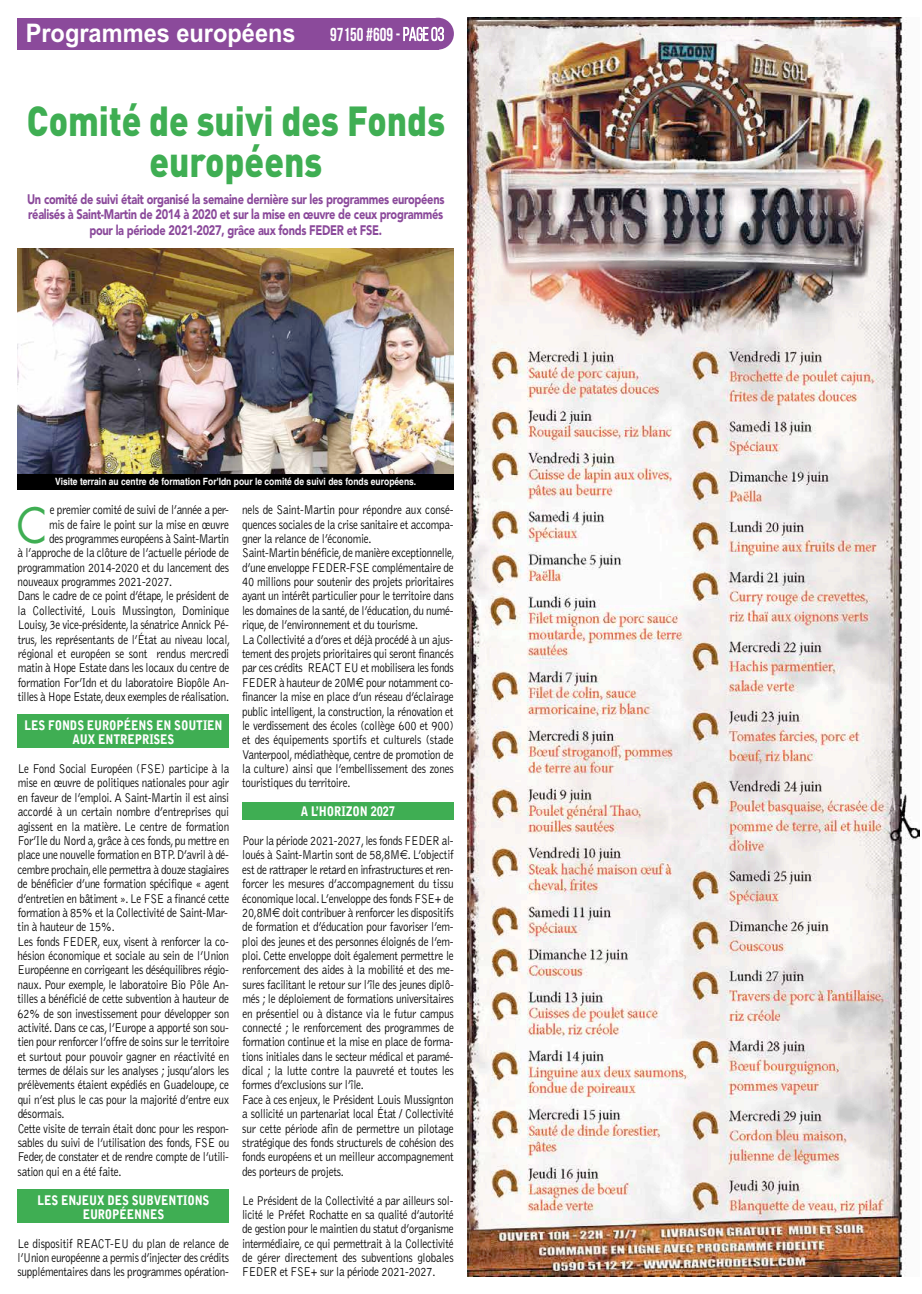
<style>
.page{position:relative;width:922px;height:1294px;background:#fff}
.page>*{position:absolute;margin:0;border:0;box-sizing:border-box;transform-origin:0 0}
.t1{font:47.38px "Futura";color:#3fae53;scale:.9 1}
.t2{font:900 41.5px/41.5px "DIN Pro";color:#3fae53;text-align:center;scale:.85 1}
.t3{font:700 25.62px "Arial";color:#fff;scale:.92 1}
.t4{font:700 18.75px "Bebas Neue";color:#fff;scale:.9 1}
.t5{font:900 13.75px/15.6px "Avenir";letter-spacing:-.025em;color:#8b4a9b;text-align:center;scale:.8 1}
.t6{font:300 13.12px/14.4px "Bell Gothic";letter-spacing:-.025em;color:#000;scale:.85 1}
.t7{font:900 13.12px/14.4px "Bell Gothic";letter-spacing:-.01em;color:#fff;text-align:center;scale:.85 1}
.t8{font:700 10px "Helvetica";color:#fff;scale:.85 1}
.s1{font-weight:400}
</style>
<div class="page">
<div style="left:18px;top:714px;width:211px;height:34px;background:#3fae53"></div>
<div style="left:18px;top:1188px;width:211px;height:34px;background:#3fae53"></div>
<div style="left:242px;top:802px;width:212px;height:18px;background:#3fae53"></div>
<div style="left:18px;top:18px;width:421px;height:32px;background:#8b4a9b"></div>
<div style="left:422px;top:18px;width:32px;height:32px;background:#8b4a9b;border-radius:50%"></div>
<svg style="left:403px;top:27px;width:41px;height:14px"></svg>
<img style="left:18px;top:248px;width:435px;height:226px">
<div style="left:18px;top:474px;width:436px;height:15px;background:#000"></div>
<img style="left:467px;top:18px;width:451px;height:1258px">
<h3 class="t3" style="left:26px;top:16px;width:295px">Programmes européens</h3>
<h3 class="t4" style="left:330px;top:24px;width:128px">97150 #609- <span class="s1">page03</span></h3>
<h2 class="t2" style="left:27px;top:95px;width:493px">Comité de suivi des Fonds européens</h2>
<p class="t5" style="left:27px;top:190px;width:523px">Un comité de suivi était organisé la semaine dernière sur les programmes européens réalisés à Saint-Martin de 2014 à 2020 et sur la mise en œuvre de ceux programmés pour la période 2021-2027, grâce aux fonds FEDER et FSE.</p>
<p class="t8" style="left:55px;top:473px;width:426px">Visite terrain au centre de formation For'Idn pour le comité de suivi des fonds européens.</p>
<h1 class="t1" style="left:17px;top:495px;width:35px">C</h1>
<p class="t6" style="left:50px;top:503px;width:212px">e premier comité de suivi de l’année a per-</p>
<p class="t6" style="left:49px;top:517px;width:213px">mis de faire le point sur la mise en œuvre</p>
<p class="t6" style="left:49px;top:531px;width:213px">des programmes européens à Saint-Martin</p>
<p class="t6" style="left:18px;top:546px;width:250px">à l’approche de la clôture de l’actuelle période de</p>
<p class="t6" style="left:18px;top:560px;width:250px">programmation 2014-2020 et du lancement des</p>
<p class="t6" style="left:18px;top:575px;width:183px">nouveaux programmes 2021-2027.</p>
<p class="t6" style="left:18px;top:589px;width:250px">Dans le cadre de ce point d’étape, le président de</p>
<p class="t6" style="left:18px;top:603px;width:250px">la Collectivité, Louis Mussington, Dominique</p>
<p class="t6" style="left:18px;top:618px;width:250px">Louisy,3e vice-présidente,la sénatrice Annick Pé-</p>
<p class="t6" style="left:18px;top:632px;width:251px">trus, les représentants de l’État au niveau local,</p>
<p class="t6" style="left:18px;top:646px;width:250px">régional et européen se sont rendus mercredi</p>
<p class="t6" style="left:18px;top:661px;width:250px">matin à Hope Estate dans les locaux du centre de</p>
<p class="t6" style="left:18px;top:675px;width:250px">formation For’Idn et du laboratoire Biopôle An-</p>
<p class="t6" style="left:18px;top:690px;width:250px">tilles à Hope Estate,deux exemples de réalisation.</p>
<p class="t7" style="left:24px;top:718px;width:235px">LES FONDS EUROPÉENS EN SOUTIEN<br>AUX ENTREPRISES</p>
<p class="t6" style="left:17px;top:761px;width:251px">Le Fond Social Européen (FSE) participe à la mise en œuvre de politiques nationales pour agir en faveur de l’emploi. A Saint-Martin il est ainsi accordé à un certain nombre d’entreprises qui agissent en la matière. Le centre de formation For’Ile du Nord a,grâce à ces fonds,pu mettre en place une nouvelle formation en BTP.D’avril à dé&shy;cembre prochain,elle permettra à douze stagiaires de bénéficier d’une formation spécifique « agent d’entretien en bâtiment ».Le FSE a financé cette formation à 85% et la Collectivité de Saint-Mar&shy;tin à hauteur de 15%.<br>Les fonds FEDER, eux, visent à renforcer la co&shy;hésion économique et sociale au sein de l’Union Européenne en corrigeant les déséquilibres régio&shy;naux. Pour exemple, le laboratoire Bio Pôle An&shy;tilles a bénéficié de cette subvention à hauteur de 62% de son investissement pour développer son activité.Dans ce cas, l’Europe a apporté son sou&shy;tien pour renforcer l’offre de soins sur le territoire et surtout pour pouvoir gagner en réactivité en termes de délais sur les analyses ; jusqu’alors les prélèvements étaient expédiés en Guadeloupe, ce qui n’est plus le cas pour la majorité d’entre eux désormais.<br>Cette visite de terrain était donc pour les respon&shy;sables du suivi de l’utilisation des fonds, FSE ou Feder, de constater et de rendre compte de l’utili&shy;sation qui en a été faite.</p>
<p class="t7" style="left:37px;top:1192px;width:204px">LES ENJEUX DES SUBVENTIONS<br>EUROPÉENNES</p>
<p class="t6" style="left:18px;top:1236px;width:250px;text-align:justify">Le dispositif REACT-EU du plan de relance de l’Union européenne a permis d’injecter des crédits supplémentaires dans les programmes opération-</p>
<p class="t6" style="left:242px;top:503px;width:252px">nels de Saint-Martin pour répondre aux consé&shy;quences sociales de la crise sanitaire et accompa&shy;gner la relance de l’économie.<br>Saint-Martin bénéficie,de manière exceptionnelle, d’une enveloppe FEDER-FSE complémentaire de 40 millions pour soutenir des projets prioritaires ayant un intérêt particulier pour le territoire dans les domaines de la santé,de l’éducation,du numé&shy;rique, de l’environnement et du tourisme.<br>La Collectivité a d’ores et déjà procédé à un ajus&shy;tement des projets prioritaires qui seront financés par ces crédits REACT EU et mobilisera les fonds FEDER à hauteur de 20M pour notamment co&shy;financer la mise en place d’un réseau d’éclairage public intelligent, la construction, la rénovation et le verdissement des écoles (collège 600 et 900) et des équipements sportifs et culturels (stade Vanterpool, médiathèque, centre de promotion de la culture) ainsi que l’embellissement des zones touristiques du territoire.</p>
<p class="t7" style="left:301px;top:804px;width:112px">A L’HORIZON 2027</p>
<p class="t6" style="left:242px;top:833px;width:251px">Pour la période 2021-2027,les fonds FEDER al&shy;loués à Saint-Martin sont de 58,8M . L’objectif est de rattraper le retard en infrastructures et ren&shy;forcer les mesures d’accompagnement du tissu économique local.L’enveloppe des fonds FSE+ de 20,8M doit contribuer à renforcer les dispositifs de formation et d’éducation pour favoriser l’em&shy;ploi des jeunes et des personnes éloignés de l’em&shy;ploi. Cette enveloppe doit également permettre le renforcement des aides à la mobilité et des me&shy;sures facilitant le retour sur l’île des jeunes diplô&shy;més ; le déploiement de formations universitaires en présentiel ou à distance via le futur campus connecté ; le renforcement des programmes de formation continue et la mise en place de forma&shy;tions initiales dans le secteur médical et paramé&shy;dical ; la lutte contre la pauvreté et toutes les formes d’exclusions sur l’île.<br>Face à ces enjeux, le Président Louis Mussignton a sollicité un partenariat local État / Collectivité sur cette période afin de permettre un pilotage stratégique des fonds structurels de cohésion des fonds européens et un meilleur accompagnement des porteurs de projets.</p>
<p class="t6" style="left:242px;top:1193px;width:250px;text-align:justify">Le Président de la Collectivité a par ailleurs sol&shy;licité le Préfet Rochatte en sa qualité d’autorité de gestion pour le maintien du statut d’organisme intermédiaire, ce qui permettrait à la Collectivité de gérer directement des subventions globales FEDER et FSE+ sur la période 2021-2027.</p>
</div>
